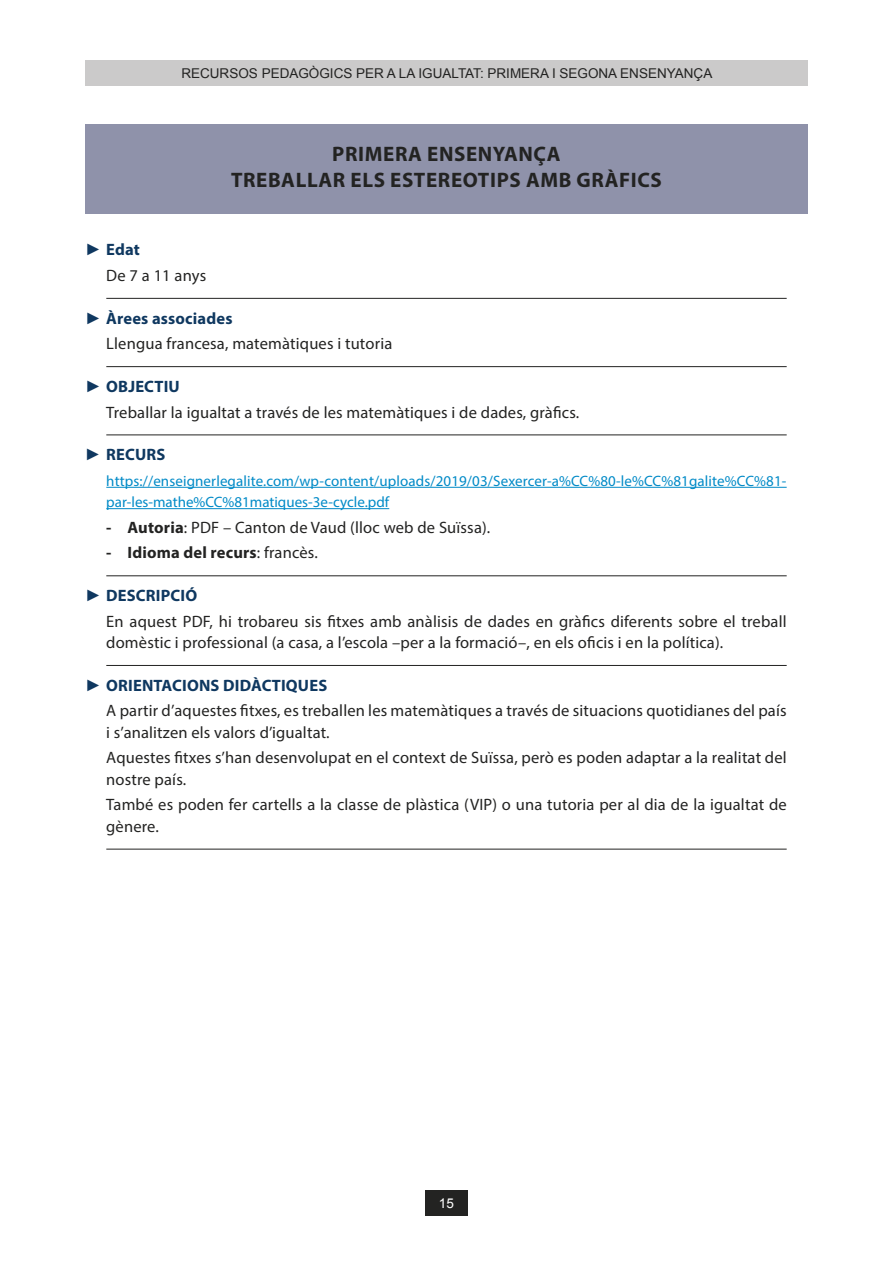
<style>
.page{position:relative;width:893px;height:1263px;background:#fff}
.page>*{position:absolute;margin:0;border:0;box-sizing:border-box;transform-origin:0 0}
.t1{font:700 21px/25.7px "Myriad Pro";letter-spacing:.03em;color:#232322;text-align:center}
.t2{font:16.5px/25.7px "Myriad Pro";letter-spacing:.01em;color:#232322}
.t3{font:700 16.5px "Myriad Pro";letter-spacing:.01em;color:#232322}
.t4{font:700 16.5px "Myriad Pro";letter-spacing:.01em;color:#0f3860}
.t5{font:15px/21.3px "Myriad Pro";letter-spacing:.01em;color:#008ac7}
.t6{font:13.5px "Arial";color:#232322}
.t7{font:13.5px "Arial";color:#fff}
.s1{font-family:"Arial";color:#0f3860}
.s2{font-weight:700;color:#0f3860}
.s3{font-family:"Arial";font-weight:400}
.s4{font-weight:700}
.s5{font-weight:400}
</style>
<div class="page">
<div style="left:85px;top:60px;width:723px;height:26px;background:#cbcaca"></div>
<div style="left:425px;top:1191px;width:43px;height:25px;background:#232322"></div>
<div style="left:85px;top:124px;width:723px;height:64px;background:#8f92aa"></div>
<div style="left:85px;top:150px;width:723px;height:63px;background:#8f92aa"></div>
<hr style="left:106px;top:298px;width:681px;height:1px;background:#232322">
<hr style="left:106px;top:366px;width:681px;height:1px;background:#232322">
<hr style="left:106px;top:434px;width:681px;height:1px;background:#232322">
<hr style="left:106px;top:487px;width:681px;height:1px;background:#008ac7">
<hr style="left:106px;top:508px;width:283px;height:1px;background:#008ac7">
<hr style="left:106px;top:575px;width:681px;height:1px;background:#232322">
<hr style="left:106px;top:665px;width:681px;height:1px;background:#232322">
<hr style="left:106px;top:849px;width:681px;height:1px;background:#232322">
<p class="t6" style="left:181px;top:65px;width:532px">RECURSOS PEDAGÒGICS PER A LA IGUALTAT: PRIMERA I SEGONA ENSENYANÇA</p>
<p class="t1" style="left:231px;top:141px;width:432px">PRIMERA ENSENYANÇA<br>TREBALLAR ELS ESTEREOTIPS AMB GRÀFICS</p>
<p class="t2" style="left:106px;top:237px;width:101px;text-indent:-21px"><span class="s1">►</span> <span class="s2">Edat<br></span>De 7 a 11 anys</p>
<p class="t2" style="left:106px;top:305px;width:288px;text-indent:-21px"><span class="s1">►</span> <span class="s2">Àrees associades<br></span>Llengua francesa, matemàtiques i tutoria</p>
<p class="t2" style="left:106px;top:373px;width:475px;text-indent:-21px"><span class="s1">►</span> <span class="s2">OBJECTIU<br></span>Treballar la igualtat a través de les matemàtiques i de dades, gràfics.</p>
<p class="t4" style="left:85px;top:444px;width:82px"><span class="s3">►</span> RECURS</p>
<p class="t5" style="left:106px;top:470px;width:682px">https://enseignerlegalite.com/wp-content/uploads/2019/03/Sexercer-a%CC%80-le%CC%81galite%CC%81- par-les-mathe%CC%81matiques-3e-cycle.pdf</p>
<p class="t2" style="left:106px;top:514px;width:386px"><span class="s4">- Autoria</span>: PDF – Canton de Vaud (lloc web de Suïssa).</p>
<p class="t3" style="left:106px;top:542px;width:213px">- Idioma del recurs<span class="s5">: francès.</span></p>
<p class="t2" style="left:106px;top:582px;width:682px;text-indent:-21px"><span class="s1">►</span> <span class="s2">DESCRIPCIÓ<br></span>En aquest PDF, hi trobareu sis fitxes amb anàlisis de dades en gràfics diferents sobre el treball</p>
<p class="t2" style="left:106px;top:629px;width:619px">domèstic i professional (a casa, a l’escola –per a la formació–, en els oficis i en la política).</p>
<p class="t2" style="left:106px;top:672px;width:682px;text-indent:-21px"><span class="s1">►</span> <span class="s2">ORIENTACIONS DIDÀCTIQUES<br></span>A partir d’aquestes fitxes, es treballen les matemàtiques a través de situacions quotidianes del país</p>
<p class="t2" style="left:106px;top:719px;width:682px">i s’analitzen els valors d’igualtat.<br>Aquestes fitxes s’han desenvolupat en el context de Suïssa, però es poden adaptar a la realitat del</p>
<p class="t2" style="left:106px;top:766px;width:682px">nostre país.<br>També es poden fer cartells a la classe de plàstica (VIP) o una tutoria per al dia de la igualtat de</p>
<p class="t2" style="left:106px;top:813px;width:54px">gènere.</p>
<p class="t7" style="left:439px;top:1194px;width:17px">15</p>
</div>
